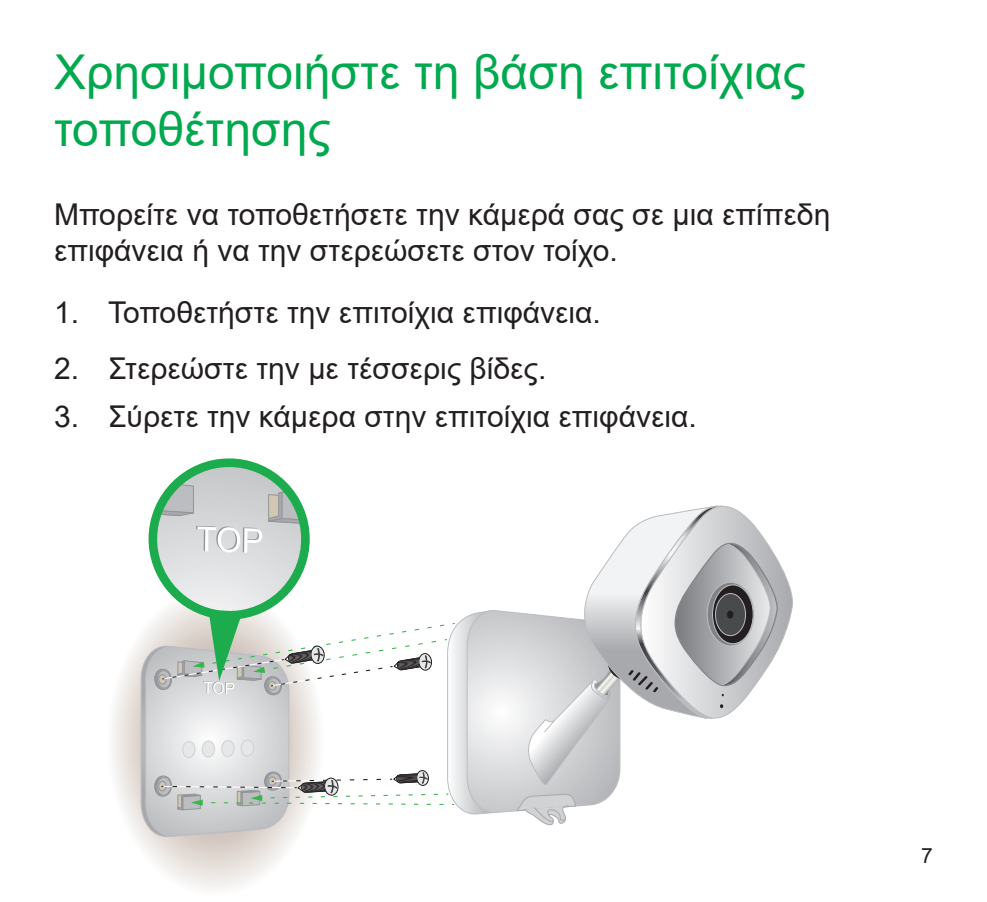
<style>
.page{position:relative;width:987px;height:902px;background:#fff}
.page>*{position:absolute;margin:0;border:0;box-sizing:border-box;transform-origin:0 0}
.h1_head{font:48px/57px "Arial";color:#00a94d}
.p0_body{font:30px/36px "Arial";color:#231f20}
.t1{font:21px "Arial";color:#231f20}
</style>
<div class="page">
<svg style="left:112px;top:641px;width:181px;height:248px"></svg>
<svg style="left:140px;top:505px;width:653px;height:334px"></svg>
<svg style="left:148px;top:458px;width:162px;height:223px"></svg>
<p class="h1_head" style="left:54px;top:43px;width:753px">Χρησιμοποιήστε τη βάση επιτοίχιας τοποθέτησης</p>
<p class="p0_body" style="left:54px;top:196px;width:777px">Μπορείτε να τοποθετήσετε την κάμερά σας σε μια επίπεδη επιφάνεια ή να την στερεώσετε στον τοίχο.</p>
<p class="p0_body" style="left:54px;top:294px;width:548px">1. Τοποθετήστε την επιτοίχια επιφάνεια.</p>
<p class="p0_body" style="left:54px;top:350px;width:494px">2. Στερεώστε την με τέσσερις βίδες.</p>
<p class="p0_body" style="left:54px;top:398px;width:644px">3. Σύρετε την κάμερα στην επιτοίχια επιφάνεια.</p>
<p class="t1" style="left:921px;top:841px;width:13px">7</p>
</div>
